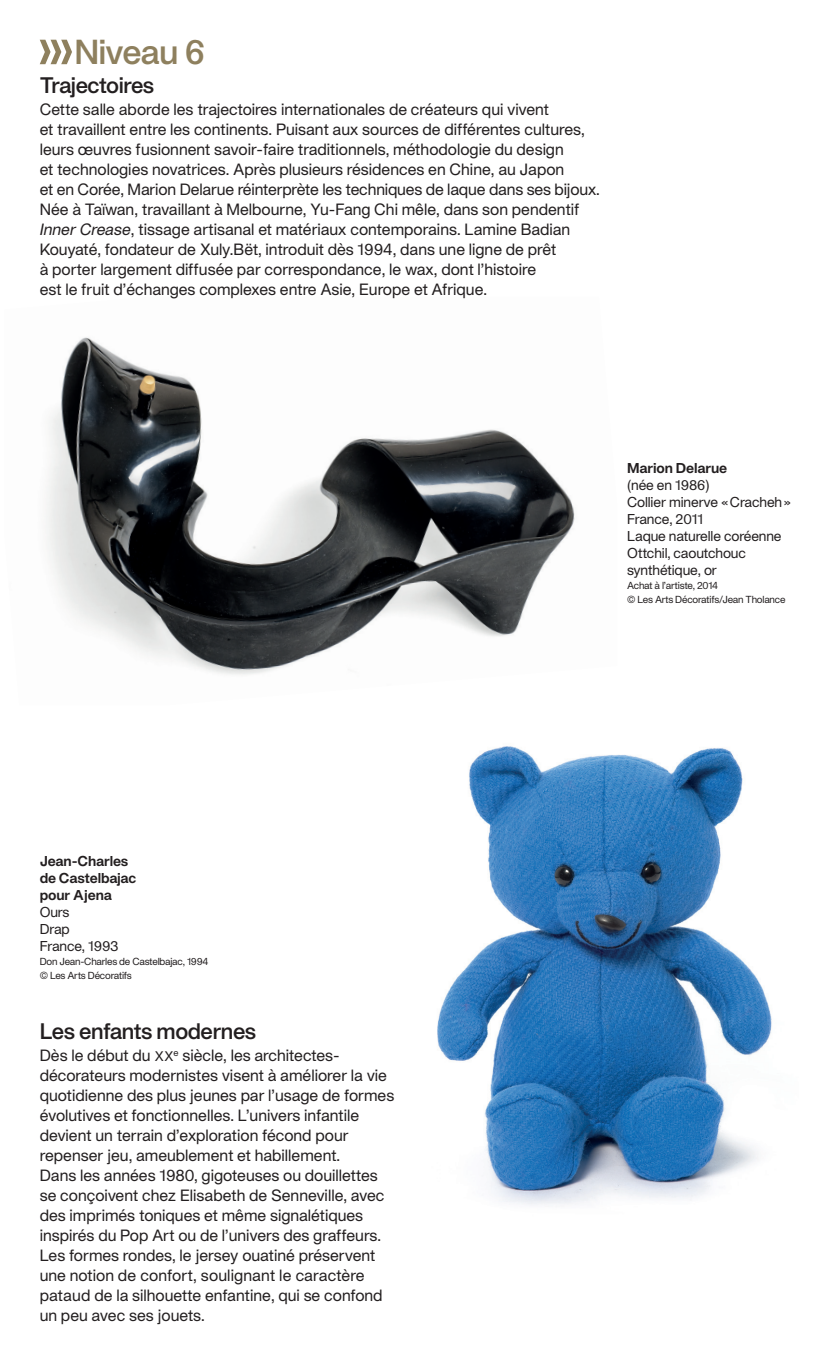
<style>
.page{position:relative;width:840px;height:1361px;background:#fff}
.page>*{position:absolute;margin:0;border:0;box-sizing:border-box;transform-origin:0 0}
.t1{font:34px "APK Protocol Semi Bold";letter-spacing:-.035em;color:#8e805e}
.t2{font:22px "APK Protocol Semi Bold";letter-spacing:-.025em;color:#231f20}
.t3{font:16px/20px "APK Protocol Regular";color:#231f20}
.t4{font:14px/17px "APK Protocol Regular";letter-spacing:-.01em;color:#231f20}
.t5{font:14px/17px "APK Protocol Bold";letter-spacing:-.01em;color:#231f20}
.t6{font:10px/14px "APK Protocol Regular";letter-spacing:-.025em;color:#231f20}
.s1{font-family:"APK Protocol Regular Italic"}
.s2{font-family:"APK Protocol Regular SC850";font-size:13.6px}
</style>
<div class="page">
<img style="left:46px;top:337px;width:529px;height:338px">
<img style="left:437px;top:746px;width:335px;height:459px">
<svg style="left:40px;top:40px;width:32px;height:24px"></svg>
<h1 class="t1" style="left:74px;top:30px;width:132px">Niveau 6</h1>
<h2 class="t2" style="left:40px;top:71px;width:116px">Trajectoires</h2>
<p class="t3" style="left:40px;top:99px;width:561px">Cette salle aborde les trajectoires internationales de créateurs qui vivent<br>et travaillent entre les continents. Puisant aux sources de différentes cultures, leurs œuvres fusionnent savoir-faire traditionnels, méthodologie du design<br>et technologies novatrices. Après plusieurs résidences en Chine, au Japon<br>et en Corée, Marion Delarue réinterprète les techniques de laque dans ses bijoux.<br>Née à Taïwan, travaillant à Melbourne, Yu-Fang Chi mêle, dans son pendentif <span class="s1">Inner Crease</span>, tissage artisanal et matériaux contemporains. Lamine Badian Kouyaté, fondateur de Xuly.Bët, introduit dès 1994, dans une ligne de prêt<br>à porter largement diffusée par correspondance, le wax, dont l’histoire<br>est le fruit d’échanges complexes entre Asie, Europe et Afrique.</p>
<p class="t5" style="left:626px;top:459px;width:101px">Marion Delarue</p>
<p class="t4" style="left:626px;top:476px;width:165px">(née en 1986)<br>Collier minerve « Cracheh »<br>France, 2011<br>Laque naturelle coréenne<br>Ottchil, caoutchouc synthétique, or</p>
<p class="t6" style="left:626px;top:578px;width:160px">Achat à l’artiste, 2014<br>© Les Arts Décoratifs/Jean Tholance</p>
<p class="t5" style="left:40px;top:852px;width:98px">Jean-Charles de Castelbajac pour Ajena</p>
<p class="t4" style="left:40px;top:902px;width:80px">Ours<br>Drap<br>France, 1993</p>
<p class="t6" style="left:40px;top:953px;width:170px">Don Jean-Charles de Castelbajac, 1994 © Les Arts Décoratifs</p>
<h2 class="t2" style="left:40px;top:1017px;width:218px">Les enfants modernes</h2>
<p class="t3" style="left:40px;top:1045px;width:356px">Dès le début du <span class="s2">xx</span><sup>e</sup> siècle, les architectes&shy;décorateurs modernistes visent à améliorer la vie quotidienne des plus jeunes par l’usage de formes évolutives et fonctionnelles. L’univers infantile devient un terrain d’exploration fécond pour repenser jeu, ameublement et habillement.<br>Dans les années 1980, gigoteuses ou douillettes se conçoivent chez Elisabeth de Senneville, avec des imprimés toniques et même signalétiques inspirés du Pop Art ou de l’univers des graffeurs.<br>Les formes rondes, le jersey ouatiné préservent une notion de confort, soulignant le caractère pataud de la silhouette enfantine, qui se confond un peu avec ses jouets.</p>
</div>
